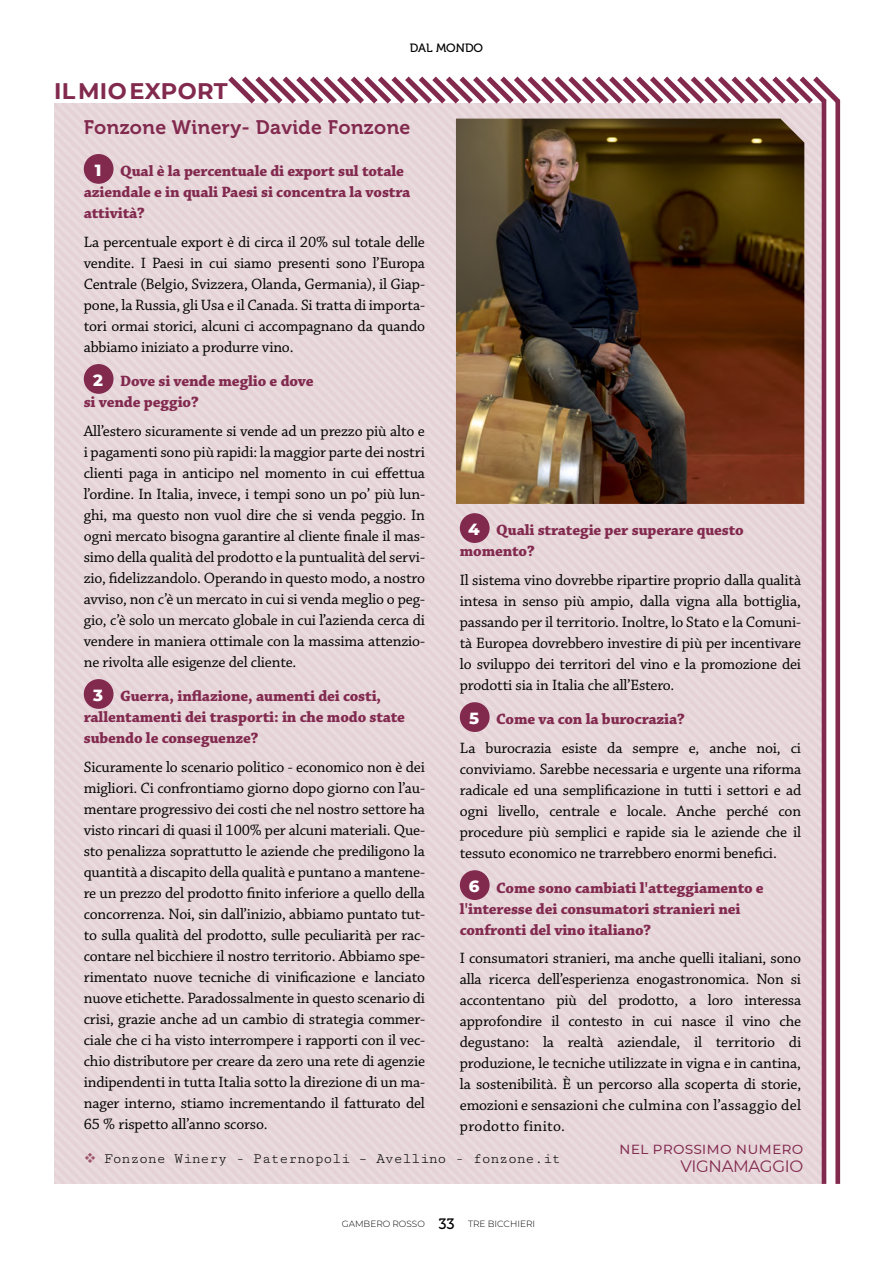
<style>
.page{position:relative;width:893px;height:1263px;background:#fff}
.page>*{position:absolute;margin:0;border:0;box-sizing:border-box;transform-origin:0 0}
.testo_box{font:700 22.5px "Montserrat";letter-spacing:.02em;color:#82294e}
.TITOLO_NEWS{font:19.5px "Museo 700";letter-spacing:.02em;color:#82294e}
.t1{font:16.5px "Montserrat";letter-spacing:-.02em;color:#82294e}
.punteggio{font:800 16.5px "Montserrat";color:#fff}
.t2{font:15.75px/21px "Chaparral Pro";letter-spacing:-.01em;color:#000;text-align:justify}
.t3{font:700 15.75px/21px "Chaparral Pro";letter-spacing:-.01em;color:#82294e}
.indirizzo_e_info{font:15px "Cutive Mono";letter-spacing:-.02em;color:#000}
.t4{font:12px "Museo 500";color:#000}
.t5{font:300 9px "Montserrat";color:#000}
.s1{color:#9f566d}
.s2{font-family:"Museo 500";font-weight:400;font-size:15px}
</style>
<div class="page">
<div style="left:84px;top:154px;width:30px;height:30px;background:#82294e;border-radius:50%"></div>
<div style="left:84px;top:364px;width:30px;height:30px;background:#82294e;border-radius:50%"></div>
<div style="left:84px;top:679px;width:30px;height:30px;background:#82294e;border-radius:50%"></div>
<div style="left:835px;top:100px;width:5px;height:1084px;background:#82294e"></div>
<hr style="left:822px;top:100px;width:4px;height:1084px;background:#82294e">
<svg style="left:223px;top:76px;width:618px;height:33px"></svg>
<img style="left:456px;top:119px;width:348px;height:385px">
<div style="left:460px;top:513px;width:30px;height:30px;background:#82294e;border-radius:50%"></div>
<div style="left:460px;top:702px;width:30px;height:30px;background:#82294e;border-radius:50%"></div>
<div style="left:460px;top:870px;width:30px;height:30px;background:#82294e;border-radius:50%"></div>
<p class="t4" style="left:410px;top:41px;width:75px">DAL MONDO</p>
<p class="testo_box" style="left:54px;top:74px;width:175px">IL MIO EXPORT</p>
<p class="TITOLO_NEWS" style="left:84px;top:117px;width:328px">Fonzone Winery- Davide Fonzone</p>
<p class="punteggio" style="left:95px;top:158px;width:8px">1</p>
<p class="t3" style="left:84px;top:161px;width:328px;text-indent:36px">Qual è la percentuale di export sul totale aziendale e in quali Paesi si concentra la vostra attività?</p>
<p class="t2" style="left:84px;top:232px;width:343px">La percentuale export è di circa il 20% sul totale delle vendite. I Paesi in cui siamo presenti sono l’Europa Centrale (Belgio, Svizzera, Olanda, Germania), il Giap&shy;pone, la Russia, gli Usa e il Canada. Si tratta di importa&shy;tori ormai storici, alcuni ci accompagnano da quando abbiamo iniziato a produrre vino.</p>
<p class="punteggio" style="left:93px;top:368px;width:11px">2</p>
<p class="t3" style="left:84px;top:371px;width:231px;text-indent:36px">Dove si vende meglio e dove si vende peggio?</p>
<p class="t2" style="left:84px;top:421px;width:343px">All’estero sicuramente si vende ad un prezzo più alto e i pagamenti sono più rapidi: la maggior parte dei nostri clienti paga in anticipo nel momento in cui effettua l’ordine. In Italia, invece, i tempi sono un po’ più lun&shy;ghi, ma questo non vuol dire che si venda peggio. In ogni mercato bisogna garantire al cliente finale il mas&shy;simo della qualità del prodotto e la puntualità del servi&shy;zio, fidelizzandolo. Operando in questo modo, a nostro avviso, non c’è un mercato in cui si venda meglio o peg&shy;gio, c’è solo un mercato globale in cui l’azienda cerca di vendere in maniera ottimale con la massima attenzio&shy;ne rivolta alle esigenze del cliente.</p>
<p class="punteggio" style="left:93px;top:683px;width:11px">3</p>
<p class="punteggio" style="left:468px;top:517px;width:13px">4</p>
<p class="t3" style="left:460px;top:521px;width:285px;text-indent:36px">Quali strategie per superare questo momento?</p>
<p class="t2" style="left:460px;top:570px;width:343px">Il sistema vino dovrebbe ripartire proprio dalla qualità intesa in senso più ampio, dalla vigna alla bottiglia, passando per il territorio. Inoltre, lo Stato e la Comuni&shy;tà Europea dovrebbero investire di più per incentivare lo sviluppo dei territori del vino e la promozione dei prodotti sia in Italia che all’Estero.</p>
<p class="punteggio" style="left:469px;top:706px;width:12px">5</p>
<p class="t3" style="left:496px;top:710px;width:190px">Come va con la burocrazia?</p>
<p class="t2" style="left:460px;top:738px;width:343px">La burocrazia esiste da sempre e, anche noi, ci conviviamo. Sarebbe necessaria e urgente una riforma radicale ed una semplificazione in tutti i settori e ad ogni livello, centrale e locale. Anche perché con procedure più semplici e rapide sia le aziende che il tessuto economico ne trarrebbero enormi benefici.</p>
<p class="punteggio" style="left:469px;top:874px;width:12px">6</p>
<p class="t3" style="left:84px;top:686px;width:323px;text-indent:36px">Guerra, inflazione, aumenti dei costi, rallentamenti dei trasporti: in che modo state subendo le conseguenze?</p>
<p class="t2" style="left:84px;top:757px;width:343px">Sicuramente lo scenario politico - economico non è dei migliori. Ci confrontiamo giorno dopo giorno con l’au&shy;mentare progressivo dei costi che nel nostro settore ha visto rincari di quasi il 100% per alcuni materiali. Que&shy;sto penalizza soprattutto le aziende che prediligono la quantità a discapito della qualità e puntano a mantene&shy;re un prezzo del prodotto finito inferiore a quello della concorrenza. Noi, sin dall’inizio, abbiamo puntato tut&shy;to sulla qualità del prodotto, sulle peculiarità per rac&shy;contare nel bicchiere il nostro territorio. Abbiamo spe&shy;rimentato nuove tecniche di vinificazione e lanciato nuove etichette. Paradossalmente in questo scenario di crisi, grazie anche ad un cambio di strategia commer&shy;ciale che ci ha visto interrompere i rapporti con il vec&shy;chio distributore per creare da zero una rete di agenzie indipendenti in tutta Italia sotto la direzione di un ma&shy;nager interno, stiamo incrementando il fatturato del 65 % rispetto all’anno scorso.</p>
<p class="indirizzo_e_info" style="left:84px;top:1150px;width:479px"><span class="s1">❖</span> Fonzone Winery - Paternopoli – Avellino - fonzone.it</p>
<p class="t3" style="left:460px;top:878px;width:305px;text-indent:36px">Come sono cambiati l'atteggiamento e l'interesse dei consumatori stranieri nei confronti del vino italiano?</p>
<p class="t2" style="left:460px;top:948px;width:343px">I consumatori stranieri, ma anche quelli italiani, sono alla ricerca dell’esperienza enogastronomica. Non si accontentano più del prodotto, a loro interessa approfondire il contesto in cui nasce il vino che degustano: la realtà aziendale, il territorio di produzione, le tecniche utilizzate in vigna e in cantina, la sostenibilità. È un percorso alla scoperta di storie, emozioni e sensazioni che culmina con l’assaggio del prodotto finito.</p>
<p class="t1" style="left:619px;top:1137px;width:186px">nel prossimo numero</p>
<p class="t1" style="left:681px;top:1155px;width:124px">VIGNAMAGGIO</p>
<p class="t5" style="left:342px;top:1218px;width:195px">GAMBERO ROSSO <span class="s2">33</span> TRE BICCHIERI</p>
</div>
